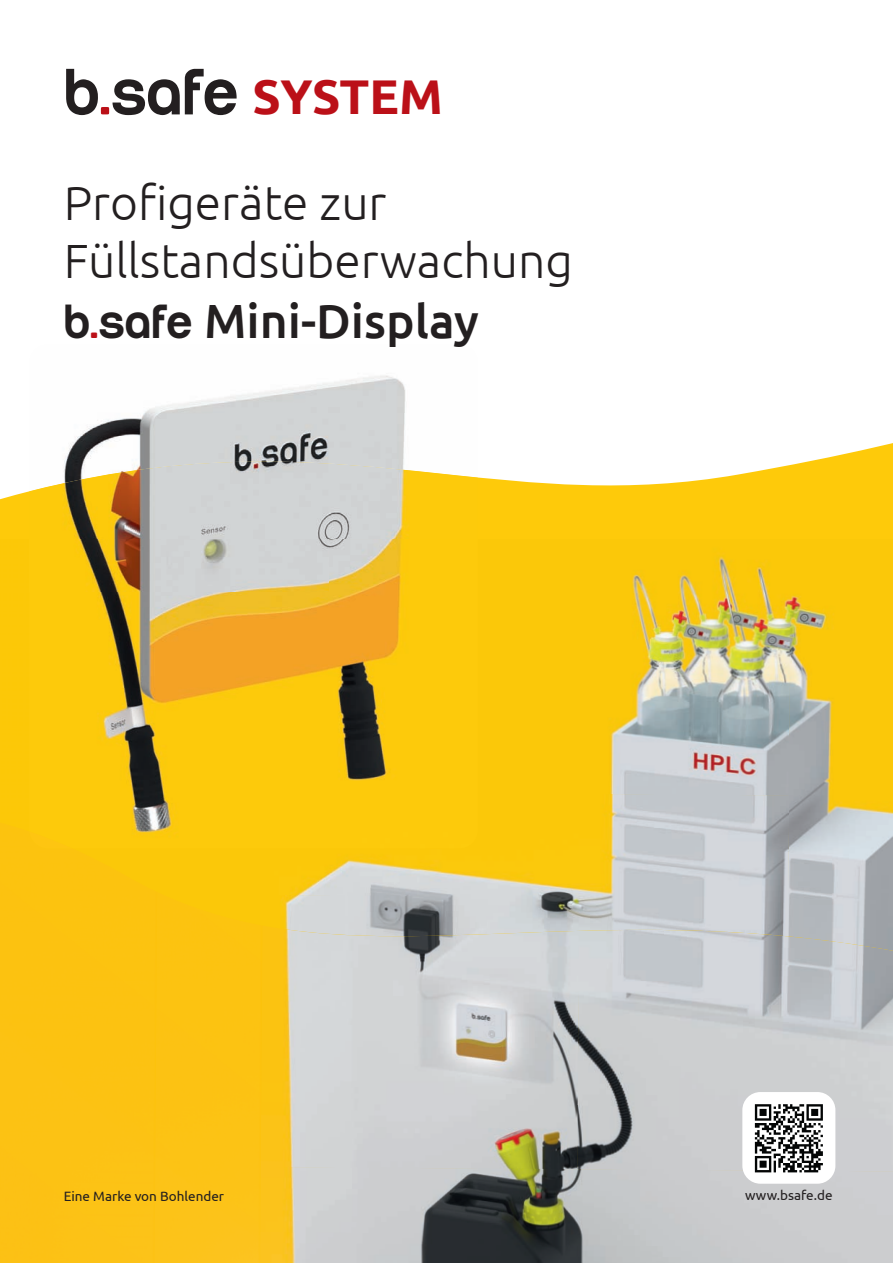
<style>
.page{position:relative;width:893px;height:1263px;background:#fff}
.page>*{position:absolute;margin:0;border:0;box-sizing:border-box;transform-origin:0 0}
.t1{font:700 48.75px "Ubuntu";letter-spacing:-.01em;color:#bb1018}
.t2{font:300 48px/58.5px "Ubuntu";color:#231f20}
.t3{font:13.5px "Ubuntu";color:#231f20}
.s1{font-family:"Run";font-weight:500;font-size:67.5px;color:#231f20}
.s2{font-family:"Run";font-weight:500;font-size:67.5px}
.s3{font-family:"Run";font-weight:500;font-size:49.5px}
.s4{font-family:"Run";font-weight:500;font-size:49.5px;color:#bb1018}
.s5{font-weight:500}
</style>
<div class="page">
<svg style="left:0;top:443px;width:893px;height:96px;fill:#feca0a"></svg>
<img style="left:29px;top:375px;width:449px;height:86px">
<img style="left:29px;top:461px;width:449px;height:387px">
<div style="left:0;top:539px;width:29px;height:283px;background:#fcc808"></div>
<img style="left:478px;top:539px;width:310px;height:254px">
<img style="left:788px;top:539px;width:105px;height:391px">
<img style="left:419px;top:793px;width:370px;height:137px">
<img style="left:158px;top:848px;width:262px;height:49px">
<img style="left:263px;top:894px;width:156px;height:31px">
<div style="left:0;top:822px;width:158px;height:441px;background:#fcc211"></div>
<img style="left:154px;top:892px;width:109px;height:371px">
<img style="left:261px;top:925px;width:318px;height:242px">
<img style="left:577px;top:930px;width:316px;height:237px">
<img style="left:260px;top:1167px;width:633px;height:96px">
<img style="left:29px;top:831px;width:43px;height:17px">
<div style="left:742px;top:1092px;width:93px;height:92px;background:#fff;border-radius:18px"></div>
<svg style="left:754px;top:1104px;width:65px;height:69px"></svg>
<svg style="left:755px;top:1104px;width:68px;height:68px"></svg>
<p class="t1" style="left:64px;top:68px;width:381px"><span class="s1">b</span><span class="s2">.</span><span class="s1">safe</span> SYSTEM</p>
<p class="t2" style="left:64px;top:173px;width:511px">Profigeräte zur<br>Füllstandsüberwachung <span class="s3">b</span><span class="s4">.</span><span class="s3">safe</span> <span class="s5">Mini-Display</span></p>
<p class="t3" style="left:64px;top:1188px;width:162px">Eine Marke von Bohlender</p>
<p class="t3" style="left:745px;top:1187px;width:89px">www.bsafe.de</p>
</div>
